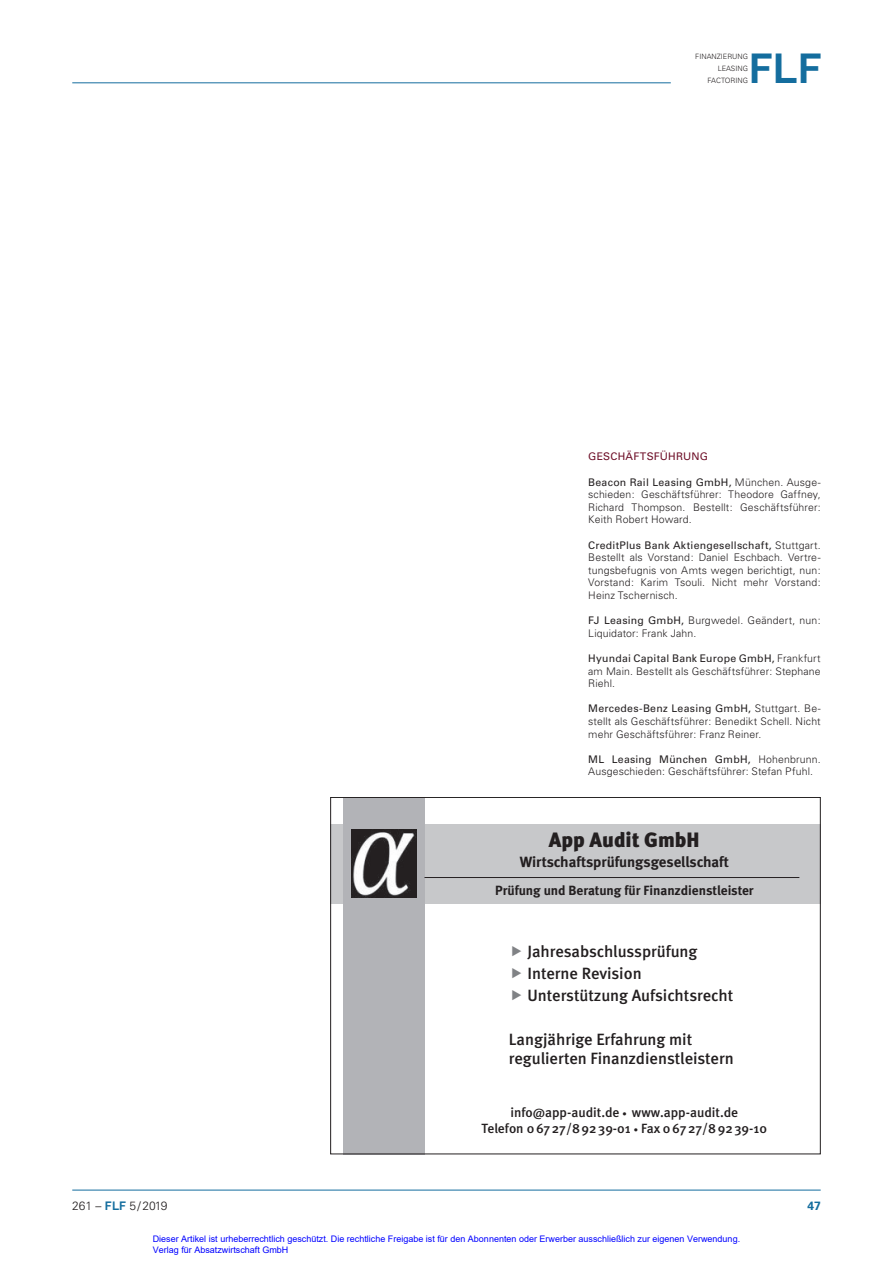
<style>
.page{position:relative;width:893px;height:1263px;background:#fff}
.page>*{position:absolute;margin:0;border:0;box-sizing:border-box;transform-origin:0 0}
.t1{font:700 41.55px "Raleway";color:#146d9e}
.t2{font:900 20.7px "Meta";color:#231f20}
.t3{font:500 16.35px/22.2px "Meta";color:#231f20}
.t4{font:700 14.85px "Meta";letter-spacing:-.005em;color:#231f20}
.t5{font:500 13.35px/16px "Meta";color:#231f20;text-align:center}
.t6{font:700 13.35px "Meta";letter-spacing:-.005em;color:#231f20}
.t7{font:300 12px "Univers";color:#231f20}
.t8{font:700 12px "Univers";color:#146d9e}
.t9{font:300 10.5px/12.6px "Univers";letter-spacing:.015em;color:#231f20;text-align:justify}
.t10{font:10.5px "Univers";letter-spacing:.02em;color:#6d0e27}
.t11{font:9px/10.8px "Arial";color:#00f}
.t12{font:300 7.35px/12px "Univers";color:#231f20;text-align:right}
.s1{font-weight:400}
.s2{font-weight:700;font-size:8.85px}
.s3{font-family:"Raleway";font-weight:700;color:#146d9e}
</style>
<div class="page">
<hr style="left:72px;top:82px;width:599px;height:1px;background:#146d9e">
<hr style="left:72px;top:1190px;width:749px;height:1px;background:#146d9e">
<div style="left:330px;top:823px;width:491px;height:80px;background:#c7c8ca"></div>
<div style="left:343px;top:797px;width:81px;height:357px;background:#b2b3b7"></div>
<img style="left:352px;top:829px;width:64px;height:69px">
<hr style="left:424px;top:877px;width:375px;height:1px;background:#231f20">
<h1 class="t1" style="left:749px;top:45px;width:74px">FLF</h1>
<p class="t12" style="left:695px;top:50px;width:54px">FINANZIERUNG<br>LEASING</p>
<p class="t12" style="left:707px;top:74px;width:42px">FACTORING</p>
<p class="t10" style="left:588px;top:450px;width:121px">GESCHÄFTSFÜHRUNG</p>
<p class="t9" style="left:588px;top:475px;width:234px"><span class="s1">Beacon Rail Leasing GmbH,</span> München. Ausge&shy;schieden: Geschäftsführer: Theodore Gaffney, Richard Thompson. Bestellt: Geschäftsführer:<br>Keith Robert Howard.</p>
<p class="t9" style="left:588px;top:538px;width:234px"><span class="s1">CreditPlus Bank Aktiengesellschaft,</span> Stuttgart.<br>Bestellt als Vorstand: Daniel Eschbach. Vertre&shy;tungsbefugnis von Amts wegen berichtigt, nun:<br>Vorstand: Karim Tsouli. Nicht mehr Vorstand:<br>Heinz Tschernisch.</p>
<p class="t9" style="left:588px;top:614px;width:234px"><span class="s1">FJ Leasing GmbH,</span> Burgwedel. Geändert, nun:<br>Liquidator: Frank Jahn.</p>
<p class="t9" style="left:588px;top:652px;width:234px"><span class="s1">Hyundai Capital Bank Europe GmbH,</span> Frankfurt am Main. Bestellt als Geschäftsführer: Stephane Riehl.</p>
<p class="t9" style="left:588px;top:702px;width:234px"><span class="s1">Mercedes-Benz Leasing GmbH,</span> Stuttgart. Be&shy;stellt als Geschäftsführer: Benedikt Schell. Nicht mehr Geschäftsführer: Franz Reiner.</p>
<p class="t9" style="left:588px;top:753px;width:234px"><span class="s1">ML Leasing München GmbH,</span> Hohenbrunn.<br>Ausgeschieden: Geschäftsführer: Stefan Pfuhl.</p>
<h2 class="t2" style="left:549px;top:828px;width:152px">App Audit GmbH</h2>
<h3 class="t4" style="left:520px;top:853px;width:211px">Wirtschaftsprüfungsgesellschaft</h3>
<p class="t6" style="left:495px;top:882px;width:260px">Prüfung und Beratung für Finanzdienstleister</p>
<h3 class="t3" style="left:527px;top:940px;width:207px">Jahresabschlussprüfung<br>Interne Revision<br>Unterstützung Aufsichtsrecht</h3>
<h3 class="t3" style="left:509px;top:1029px;width:226px;line-height:19.5px">Langjährige Erfahrung mit regulierten Finanzdienstleistern</h3>
<p class="t5" style="left:482px;top:1104px;width:287px">info@app-audit.de <span class="s2">•</span> www.app-audit.de<br>Telefon 0 67 27/8 92 39-01 <span class="s2">•</span> Fax 067 27/8 92 39-10</p>
<p class="t7" style="left:72px;top:1198px;width:97px">261 – <span class="s3">FLF</span> 5/2019</p>
<p class="t8" style="left:807px;top:1198px;width:15px">47</p>
<p class="t11" style="left:153px;top:1233px;width:589px">Dieser Artikel ist urheberrechtlich geschützt. Die rechtliche Freigabe ist für den Abonnenten oder Erwerber ausschließlich zur eigenen Verwendung.<br>Verlag für Absatzwirtschaft GmbH</p>
</div>
